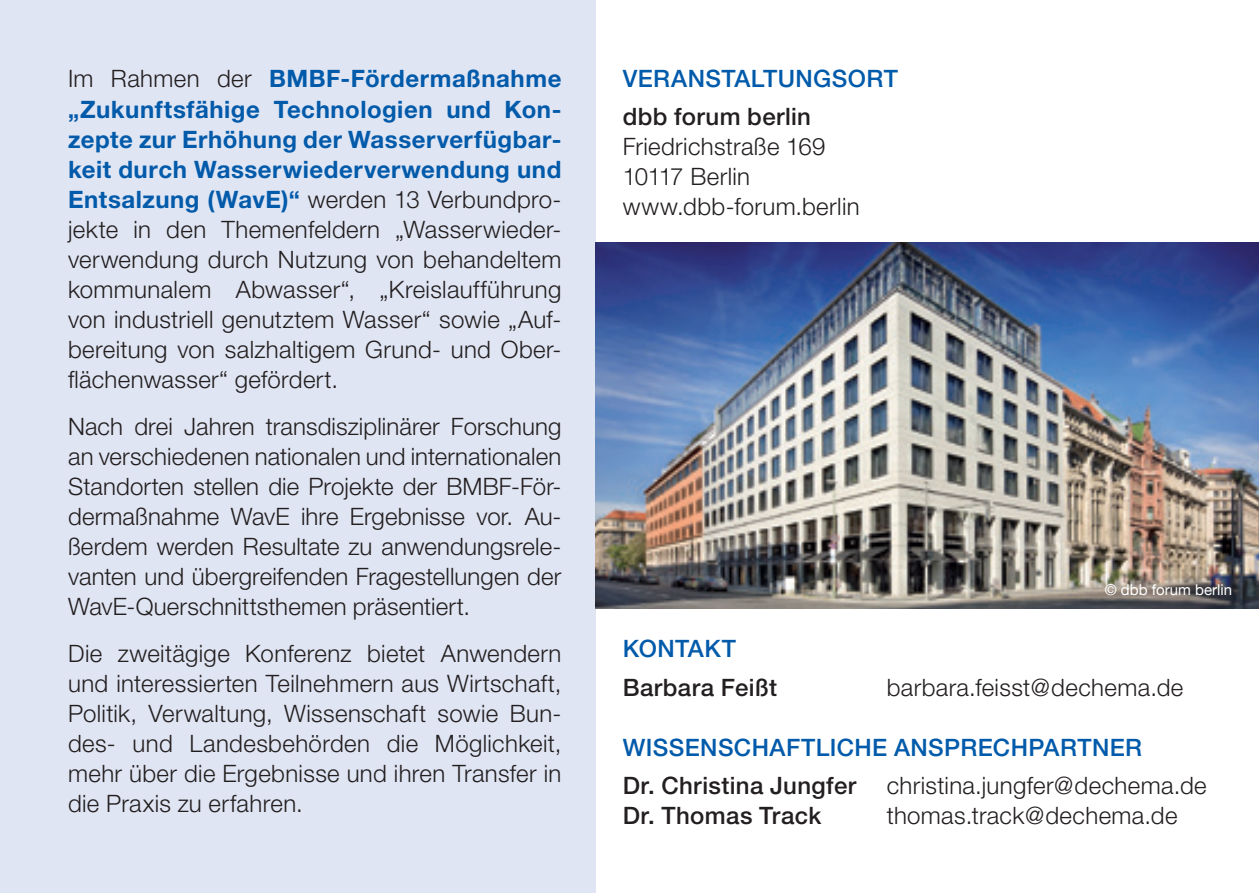
<style>
.page{position:relative;width:1259px;height:893px;background:#fff}
.page>*{position:absolute;margin:0;border:0;box-sizing:border-box;transform-origin:0 0}
.t1{font:300 24px/30px "Helvetica Neue";letter-spacing:.015em;color:#231f20;text-align:justify}
.t2{font:500 24px "Helvetica Neue";letter-spacing:.015em;color:#231f20}
.t3{font:500 24px "Helvetica Neue";letter-spacing:.015em;color:#015aaa}
.t4{font:15px "Helvetica Neue";color:#fff}
.s1{font-weight:700;color:#015aaa}
</style>
<div class="page">
<div style="left:0;top:0;width:595px;height:893px;background:#e0e5f3"></div>
<img style="left:595px;top:242px;width:664px;height:366px">
<p class="t3" style="left:622px;top:64px;width:277px">VERANSTALTUNGSORT</p>
<p class="t2" style="left:622px;top:102px;width:190px">dbb forum berlin</p>
<p class="t1" style="left:622px;top:131px;width:238px;text-align:left">Friedrichstraße 169<br>10117 Berlin www.dbb-forum.berlin</p>
<p class="t1" style="left:68px;top:63px;width:495px">Im Rahmen der <span class="s1">BMBF-Fördermaßnahme „Zukunftsfähige Technologien und Kon&shy;zepte zur Erhöhung der Wasserverfügbar&shy;keit durch Wasserwiederverwendung und Entsalzung (WavE)“</span> werden 13 Verbundpro&shy;jekte in den Themenfeldern „Wasserwieder&shy;verwendung durch Nutzung von behandeltem kommunalem Abwasser“, „Kreislaufführung von industriell genutztem Wasser“ sowie „Auf&shy;bereitung von salzhaltigem Grund- und Ober&shy;flächenwasser“ gefördert.</p>
<p class="t1" style="left:68px;top:410px;width:495px">Nach drei Jahren transdisziplinärer Forschung an verschiedenen nationalen und internationalen Standorten stellen die Projekte der BMBF-För&shy;dermaßnahme WavE ihre Ergebnisse vor. Au&shy;ßerdem werden Resultate zu anwendungsrele&shy;vanten und übergreifenden Fragestellungen der WavE-Querschnittsthemen präsentiert.</p>
<p class="t1" style="left:68px;top:637px;width:495px">Die zweitägige Konferenz bietet Anwendern und interessierten Teilnehmern aus Wirtschaft, Politik, Verwaltung, Wissenschaft sowie Bun&shy;des- und Landesbehörden die Möglichkeit, mehr über die Ergebnisse und ihren Transfer in die Praxis zu erfahren.</p>
<p class="t3" style="left:622px;top:634px;width:115px">KONTAKT</p>
<p class="t4" style="left:1104px;top:579px;width:129px">© dbb forum berlin</p>
<p class="t2" style="left:622px;top:673px;width:156px">Barbara Feißt</p>
<p class="t1" style="left:886px;top:672px;width:298px">barbara.feisst@dechema.de</p>
<p class="t3" style="left:622px;top:733px;width:521px">WISSENSCHAFTLICHE ANSPRECHPARTNER</p>
<p class="t2" style="left:622px;top:771px;width:235px">Dr. Christina Jungfer</p>
<p class="t1" style="left:886px;top:770px;width:321px">christina.jungfer@dechema.de</p>
<p class="t2" style="left:622px;top:801px;width:200px">Dr. Thomas Track</p>
<p class="t1" style="left:886px;top:800px;width:292px">thomas.track@dechema.de</p>
</div>
